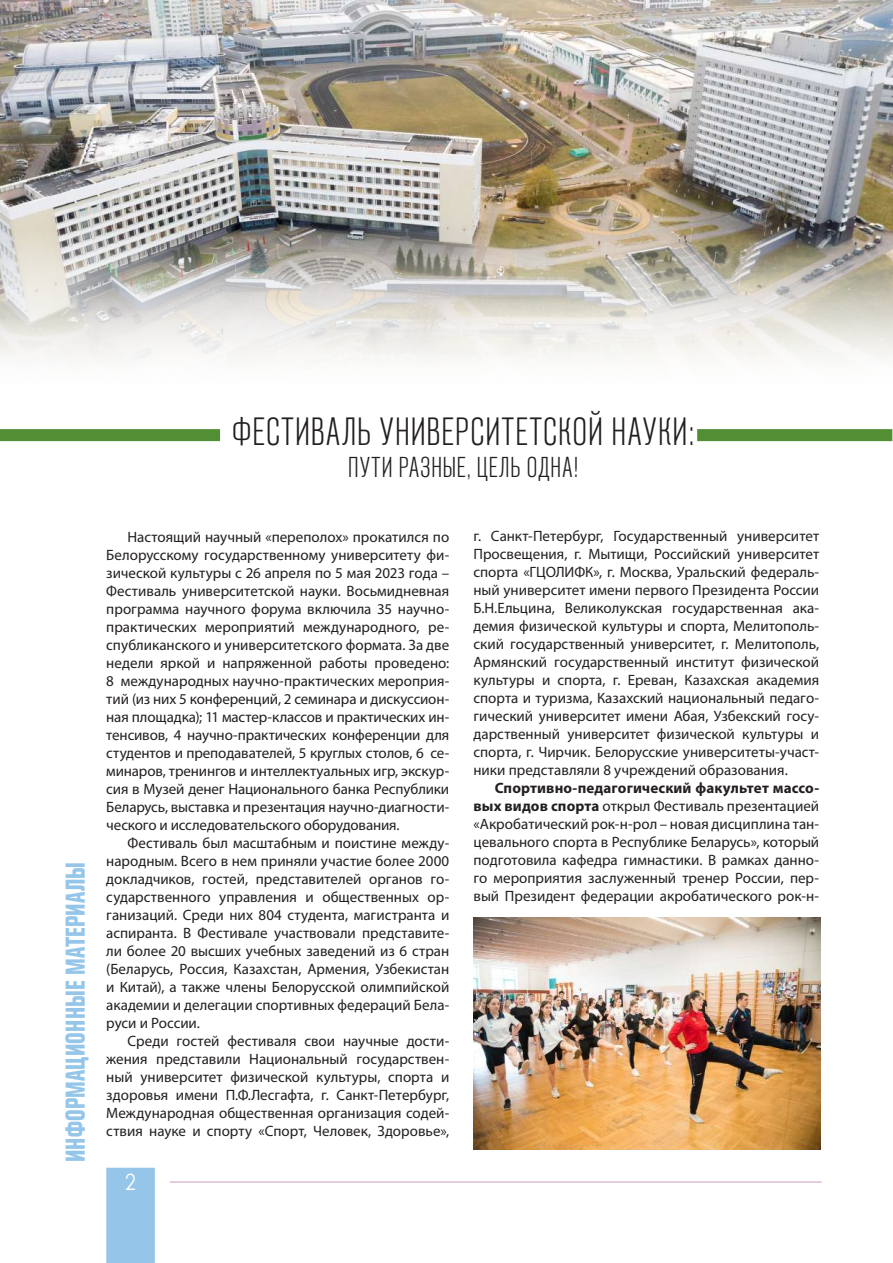
<style>
.page{position:relative;width:893px;height:1263px;background:#fff}
.page>*{position:absolute;margin:0;border:0;box-sizing:border-box;transform-origin:0 0}
.t1{font:300 condensed 39px "Akzidenz Grotesk Pro";letter-spacing:.015em;color:#231f20}
.t2{font:300 condensed 28.5px "Akzidenz Grotesk Pro";letter-spacing:.02em;color:#231f20}
.t3{font:800 condensed 27px "Akzidenz Grotesk Pro";letter-spacing:.01em;color:#95c6ea;scale:.8 1}
.t4{font:22.5px "Century Gothic";color:#fff;scale:.85 1}
.t5{font:15px/18px "Myriad Pro";color:#231f20;text-align:justify}
.s1{font-weight:700}
</style>
<div class="page">
<div style="left:106px;top:1168px;width:49px;height:95px;background:#95c6ea"></div>
<hr style="left:170px;top:1181px;width:651px;height:2px;background:#debbd8">
<img style="left:0;top:0;width:893px;height:362px">
<div style="left:0;top:429px;width:892px;height:12px;background:#528e33"></div>
<div style="left:220px;top:422px;width:477px;height:25px;background:#fff"></div>
<img style="left:473px;top:918px;width:348px;height:232px">
<h1 class="t1" style="left:231px;top:406px;width:464px">ФЕСТИВАЛЬ УНИВЕРСИТЕТСКОЙ НАУКИ:</h1>
<h2 class="t2" style="left:348px;top:448px;width:232px">ПУТИ РАЗНЫЕ, ЦЕЛЬ ОДНА!</h2>
<h3 class="t3" style="left:58px;top:1162px;width:377px;rotate:-90deg">ИНФОРМАЦИОННЫЕ МАТЕРИАЛЫ</h3>
<p class="t5" style="left:106px;top:527px;width:345px;text-indent:21px">Настоящий научный «переполох» прокатился по Белорусскому государственному университету фи&shy;зической культуры с 26 апреля по 5 мая 2023 года – Фестиваль университетской науки. Восьмидневная программа научного форума включила 35 научно&shy;практических мероприятий международного, ре&shy;спубликанского и университетского формата. За две недели яркой и напряженной работы проведено:<br>8 международных научно-практических мероприя&shy;тий (из них 5 конференций, 2 семинара и дискуссион&shy;ная площадка); 11 мастер-классов и практических ин&shy;тенсивов, 4 научно-практических конференции для студентов и преподавателей, 5 круглых столов, 6 се&shy;минаров, тренингов и интеллектуальных игр, экскур&shy;сия в Музей денег Национального банка Республики Беларусь, выставка и презентация научно-диагности&shy;ческого и исследовательского оборудования.</p>
<p class="t5" style="left:106px;top:833px;width:345px;text-indent:21px">Фестиваль был масштабным и поистине между&shy;народным. Всего в нем приняли участие более 2000 докладчиков, гостей, представителей органов го&shy;сударственного управления и общественных ор&shy;ганизаций. Среди них 804 студента, магистранта и аспиранта. В Фестивале участвовали представите&shy;ли более 20 высших учебных заведений из 6 стран (Беларусь, Россия, Казахстан, Армения, Узбекистан и Китай), а также члены Белорусской олимпийской академии и делегации спортивных федераций Бела&shy;руси и России.</p>
<p class="t5" style="left:106px;top:1031px;width:345px;text-indent:21px">Среди гостей фестиваля свои научные дости&shy;жения представили Национальный государствен&shy;ный университет физической культуры, спорта и здоровья имени П.Ф.Лесгафта, г. Санкт-Петербург, Международная общественная организация содей&shy;ствия науке и спорту «Спорт, Человек, Здоровье»,</p>
<h3 class="t4" style="left:125px;top:1166px;width:14px">2</h3>
<p class="t5" style="left:473px;top:527px;width:347px">г. Санкт-Петербург, Государственный университет Просвещения, г. Мытищи, Российский университет спорта «ГЦОЛИФК», г. Москва, Уральский федераль&shy;ный университет имени первого Президента России Б.Н.Ельцина, Великолукская государственная ака&shy;демия физической культуры и спорта, Мелитополь&shy;ский государственный университет, г. Мелитополь, Армянский государственный институт физической культуры и спорта, г. Ереван, Казахская академия спорта и туризма, Казахский национальный педаго&shy;гический университет имени Абая, Узбекский госу&shy;дарственный университет физической культуры и спорта, г. Чирчик. Белорусские университеты-участ&shy;ники представляли 8 учреждений образования.</p>
<p class="t5" style="left:473px;top:779px;width:347px;text-indent:21px"><span class="s1">Спортивно-педагогический факультет массо&shy;вых видов спорта</span> открыл Фестиваль презентацией «Акробатический рок-н-рол – новая дисциплина тан&shy;цевального спорта в Республике Беларусь», который подготовила кафедра гимнастики. В рамках данно&shy;го мероприятия заслуженный тренер России, пер&shy;вый Президент федерации акробатического рок-н-</p>
</div>
